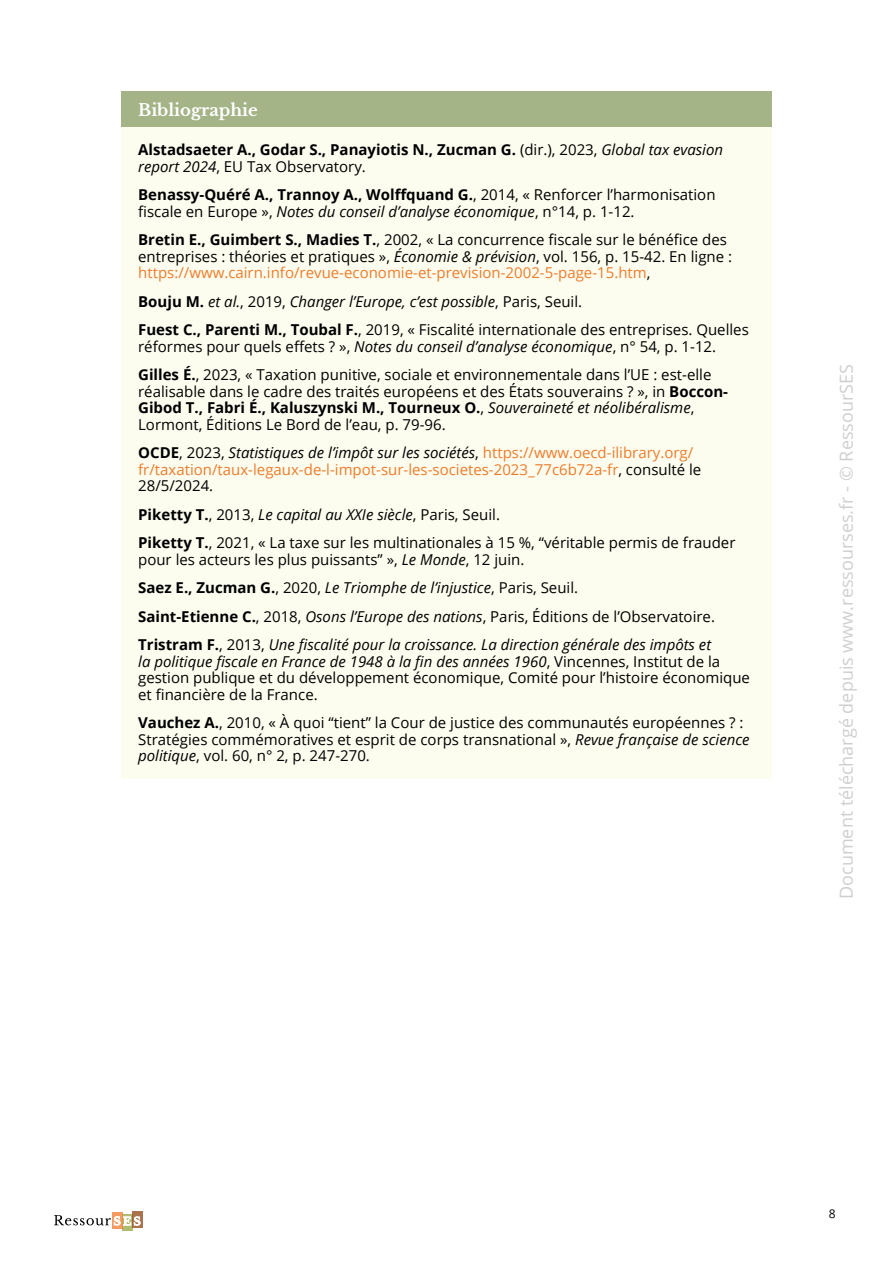
<style>
.page{position:relative;width:893px;height:1263px;background:#fff}
.page>*{position:absolute;margin:0;border:0;box-sizing:border-box;transform-origin:0 0}
.t1{font:18px "Open Sans";color:#cfcfcf}
.t2{font:700 16.5px "Libre Baskerville";color:#fff}
.t3{font:15px/16.5px "Open Sans";color:#000}
.t4{font:italic 15px/28.5px "Open Sans";color:#000}
.t5{font:15px/16.5px "Open Sans";color:#ef7b2a}
.t6{font:700 15px/16.5px "Open Sans";color:#000}
.t7{font:12px "Open Sans";color:#000}
.s1{font-weight:400}
.s2{font-weight:400;font-style:italic}
.s3{font-weight:700}
.s4{font-style:italic}
.s5{color:#ef7b2a}
.s6{font-weight:700;color:#000}
.s7{color:#000}
.s8{font-style:italic;color:#000}
.s9{font-style:normal}
.s10{font-weight:700;font-style:normal}
</style>
<div class="page">
<svg style="left:122px;top:1214px;width:11px;height:16px"></svg>
<svg style="left:132px;top:1211px;width:11px;height:17px"></svg>
<svg style="left:112px;top:1212px;width:11px;height:17px"></svg>
<svg style="left:54px;top:1215px;width:86px;height:10px"></svg>
<div style="left:121px;top:91px;width:651px;height:36px;background:#a4b486"></div>
<div style="left:121px;top:127px;width:651px;height:651px;background:#fcfdef"></div>
<p class="t2" style="left:138px;top:100px;width:121px">Bibliographie</p>
<p class="t6" style="left:138px;top:141px;width:586px">Alstadsaeter A., Godar S., Panayiotis N., Zucman G. <span class="s1">(dir.), 2023,</span> <span class="s2">Global tax evasion report 2024</span><span class="s1">, EU Tax Observatory.</span></p>
<p class="t3" style="left:138px;top:186px;width:579px"><span class="s3">Benassy-Quéré A., Trannoy A., Wolffquand G.</span>, 2014, « Renforcer l’harmonisation fiscale en Europe », <span class="s4">Notes du conseil d’analyse économique</span>, n°14, p. 1-12.</p>
<p class="t3" style="left:138px;top:231px;width:595px"><span class="s3">Bretin E., Guimbert S., Madies T.</span>, 2002, « La concurrence fiscale sur le bénéfice des entreprises : théories et pratiques », <span class="s4">Économie &amp; prévision</span>, vol. 156, p. 15-42. En ligne : <span class="s5">https://www.cairn.info/revue-economie-et-prevision-2002-5-page-15.htm</span>,</p>
<p class="t3" style="left:138px;top:287px;width:612px;line-height:28.5px"><span class="s3">Bouju M.</span> <span class="s4">et al.</span>, 2019, <span class="s4">Changer l’Europe, c’est possible</span>, Paris, Seuil.<br><span class="s3">Fuest C., Parenti M., Toubal F.</span>, 2019, « Fiscalité internationale des entreprises. Quelles</p>
<p class="t3" style="left:138px;top:332px;width:579px;line-height:28.5px">réformes pour quels effets ? », <span class="s4">Notes du conseil d’analyse économique</span>, n° 54, p. 1-12.<br><span class="s3">Gilles É.</span>, 2023, « Taxation punitive, sociale et environnementale dans l’UE : est-elle</p>
<p class="t3" style="left:138px;top:383px;width:591px">réalisable dans le cadre des traités européens et des États souverains ? », in <span class="s3">Boccon-<br>Gibod T., Fabri É., Kaluszynski M., Tourneux O.</span>, <span class="s4">Souveraineté et néolibéralisme</span>,<br>Lormont, Éditions Le Bord de l’eau, p. 79-96.</p>
<p class="t5" style="left:138px;top:444px;width:565px"><span class="s6">OCDE</span><span class="s7">, 2023,</span> <span class="s8">Statistiques de l’impôt sur les sociétés</span><span class="s7">,</span> https://www.oecd-ilibrary.org/ fr/taxation/taux-legaux-de-l-impot-sur-les-societes-2023_77c6b72a-fr<span class="s7">, consulté le<br>28/5/2024.</span></p>
<p class="t3" style="left:138px;top:500px;width:599px;line-height:28.5px"><span class="s3">Piketty T.</span>, 2013, <span class="s4">Le capital au XXIe siècle</span>, Paris, Seuil.<br><span class="s3">Piketty T.</span>, 2021, « La taxe sur les multinationales à 15 %, “véritable permis de frauder</p>
<p class="t4" style="left:138px;top:545px;width:578px"><span class="s9">pour les acteurs les plus puissants” »,</span> Le Monde<span class="s9">, 12 juin.<br></span><span class="s10">Saez E., Zucman G.</span><span class="s9">, 2020,</span> Le Triomphe de l’injustice<span class="s9">, Paris, Seuil.<br></span><span class="s10">Saint-Etienne C.</span><span class="s9">, 2018,</span> Osons l’Europe des nations<span class="s9">, Paris, Éditions de l’Observatoire.<br></span><span class="s10">Tristram F.</span><span class="s9">, 2013,</span> Une fiscalité pour la croissance. La direction générale des impôts et</p>
<p class="t3" style="left:138px;top:653px;width:613px"><span class="s4">la politique fiscale en France de 1948 à la fin des années 1960</span>, Vincennes, Institut de la gestion publique et du développement économique, Comité pour l’histoire économique et financière de la France.</p>
<p class="t3" style="left:138px;top:714px;width:613px"><span class="s3">Vauchez A.</span>, 2010, « À quoi “tient” la Cour de justice des communautés européennes ? :<br>Stratégies commémoratives et esprit de corps transnational », <span class="s4">Revue française de science politique</span>, vol. 60, n° 2, p. 247-270.</p>
<p class="t1" style="left:834px;top:899px;width:536px;rotate:-90deg">Document téléchargé depuis www.ressourses.fr - © RessourSES</p>
<p class="t7" style="left:829px;top:1205px;width:8px">8</p>
</div>
